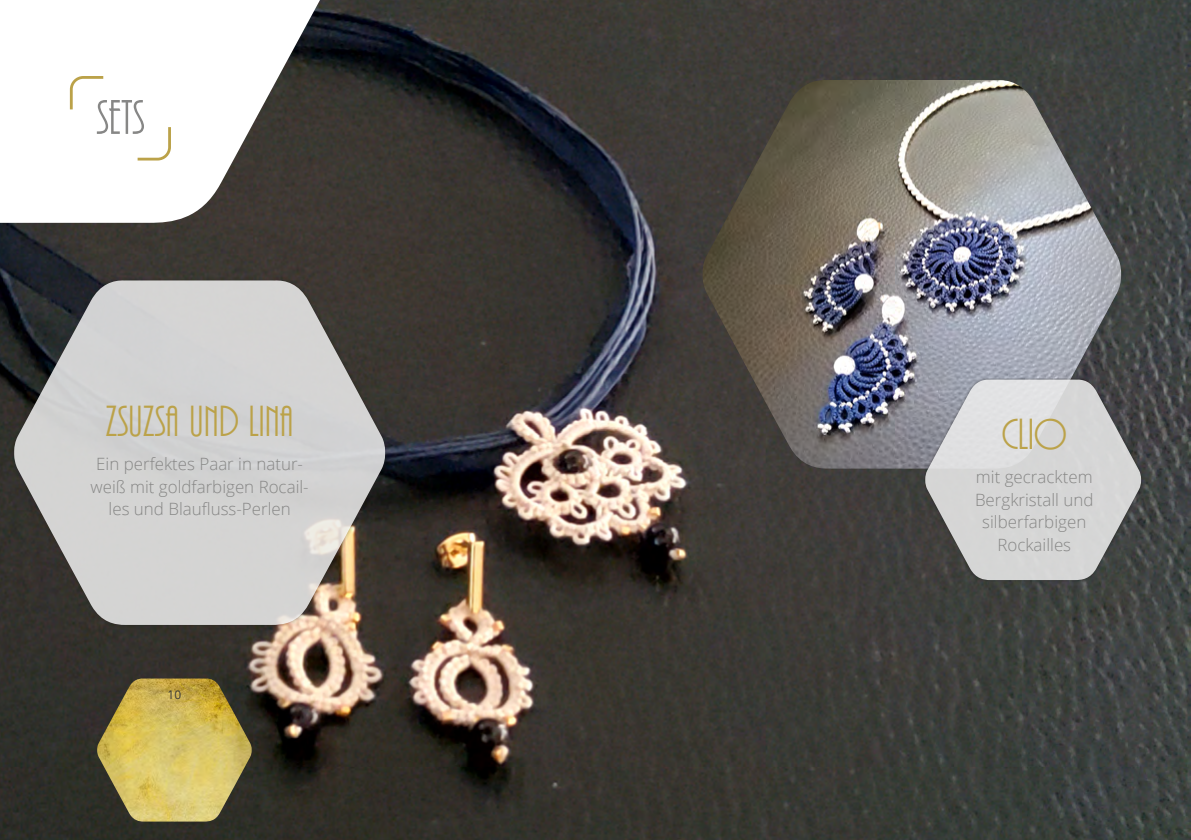
<style>
.page{position:relative;width:1191px;height:840px;background:#fff}
.page>*{position:absolute;margin:0;border:0;box-sizing:border-box;transform-origin:0 0}
.Titel{font:50.8px "ARBONNIE";color:#878786}
.Untertitel{font:45.2px "ARBONNIE";color:#bba249}
.Fließtext_zentriert{font:300 17px/22.6px "Open Sans";color:#878786;text-align:center}
.t1{font:12px "Open Sans";color:#3b3b3a}
</style>
<div class="page">
<img style="left:0;top:0;width:1191px;height:839px">
<svg style="left:0;top:0;width:366px;height:223px"></svg>
<svg style="left:68px;top:75px;width:38px;height:37px"></svg>
<svg style="left:135px;top:124px;width:37px;height:38px"></svg>
<img style="left:702px;top:79px;width:419px;height:389px">
<div style="left:924px;top:377px;width:219px;height:203px;background:#1a1a18;opacity:.45"></div>
<svg style="left:925px;top:379px;width:216px;height:200px;background:#bbbbbc"></svg>
<div style="left:10px;top:277px;width:378px;height:351px;background:#1a1a18;opacity:.45"></div>
<svg style="left:14px;top:280px;width:371px;height:344px;background:#b2b0ae"></svg>
<img style="left:97px;top:678px;width:155px;height:143px">
<p class="Titel" style="left:96px;top:91px;width:49px">SETS</p>
<p class="Untertitel" style="left:106px;top:398px;width:190px">ZSUZSA UND LINA</p>
<p class="Fließtext_zentriert" style="left:91px;top:452px;width:220px">Ein perfektes Paar in natur&shy;weiß mit goldfarbigen Rocail&shy;les und Blaufluss-Perlen</p>
<p class="t1" style="left:168px;top:686px;width:15px">10</p>
<p class="Untertitel" style="left:1001px;top:411px;width:67px">CLIO</p>
<p class="Fließtext_zentriert" style="left:975px;top:465px;width:120px">mit gecracktem<br>Bergkristall und silberfarbigen<br>Rockailles</p>
</div>
